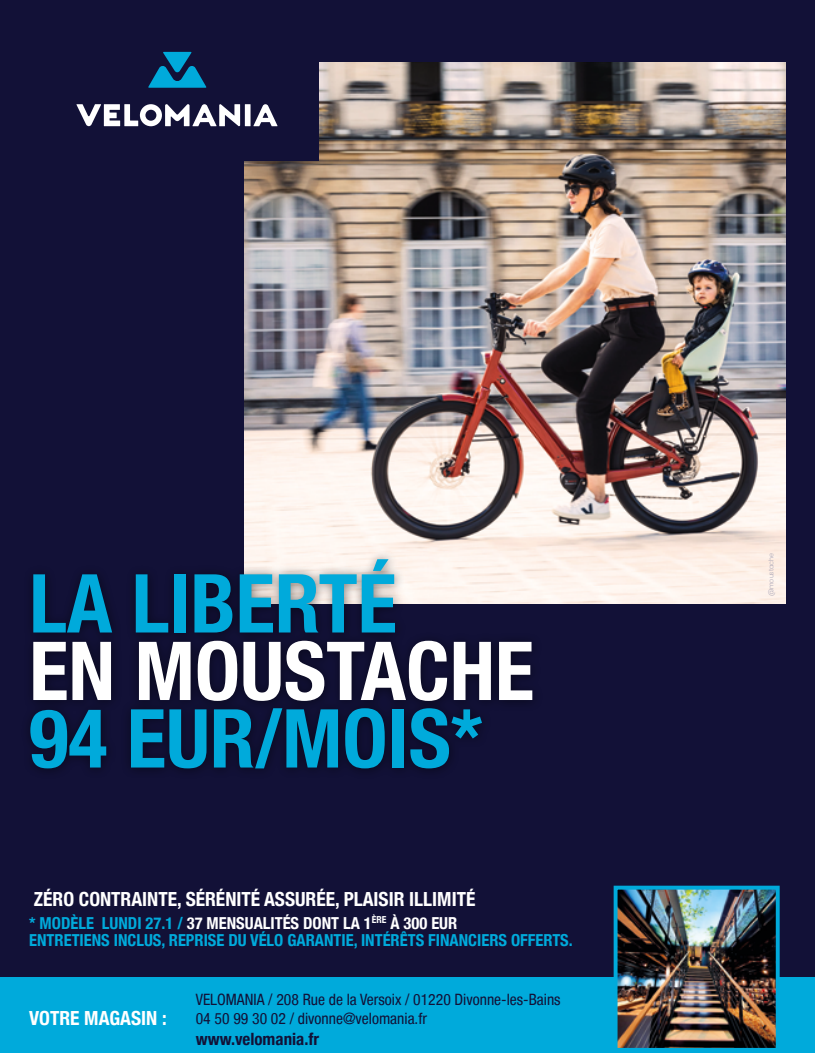
<style>
.page{position:relative;width:815px;height:1053px;background:#fff}
.page>*{position:absolute;margin:0;border:0;box-sizing:border-box;transform-origin:0 0}
.t1{font:700 condensed 81.38px "Helvetica Neue";color:#00aadb}
.t2{font:700 condensed 81.38px "Helvetica Neue";color:#fff}
.t3{font:700 condensed 19.5px "Helvetica Neue";color:#fff}
.t4{font:700 condensed 17px "Helvetica Neue";color:#121137}
.t5{font:700 condensed 16.5px/17.4px "Helvetica Neue";color:#00aadb}
.t6{font:condensed 15.62px/18.8px "Helvetica Neue Condensed";color:#121137}
.t7{font:300 6.5px "Poppins";color:#aca8b8}
.s1{color:#fff}
</style>
<div class="page">
<div style="left:0;top:0;width:815px;height:1052px;background:#121137"></div>
<img style="left:245px;top:62px;width:541px;height:541px">
<div style="left:21px;top:549px;width:523px;height:231px;background:#000;opacity:.5"></div>
<div style="left:11px;top:0;width:308px;height:161px;background:#121137"></div>
<div style="left:245px;top:104px;width:6px;height:22px;background:#fff"></div>
<svg style="left:253px;top:104px;width:25px;height:22px"></svg>
<svg style="left:76px;top:104px;width:164px;height:22px"></svg>
<svg style="left:148px;top:52px;width:58px;height:36px"></svg>
<div style="left:0;top:977px;width:815px;height:75px;background:#00aadb"></div>
<img style="left:613px;top:885px;width:167px;height:163px">
<h1 class="t1" style="left:29px;top:536px;width:369px">LA LIBERTÉ</h1>
<h1 class="t2" style="left:29px;top:603px;width:506px">EN MOUSTACHE</h1>
<h1 class="t1" style="left:29px;top:671px;width:455px">94 EUR/MOIS*</h1>
<p class="t3" style="left:34px;top:882px;width:443px">ZÉRO CONTRAINTE, SÉRÉNITÉ ASSURÉE, PLAISIR ILLIMITÉ</p>
<p class="t5" style="left:29px;top:912px;width:545px">* MODÈLE LUNDI 27.1 / <span class="s1">37 MENSUALITÉS DONT LA 1</span><sup>ÈRE</sup> <span class="s1">À 300 EUR<br></span>ENTRETIENS INCLUS, REPRISE DU VÉLO GARANTIE, INTÉRÊTS FINANCIERS OFFERTS.</p>
<p class="t3" style="left:29px;top:1001px;width:139px">VOTRE MAGASIN :</p>
<p class="t6" style="left:196px;top:990px;width:366px">VELOMANIA / 208 Rue de la Versoix / 01220 Divonne-les-Bains<br>04 50 99 30 02 / divonne@velomania.fr</p>
<p class="t4" style="left:196px;top:1024px;width:125px">www.velomania.fr</p>
<p class="t7" style="left:767px;top:596px;width:45px;rotate:-90deg">@moustache</p>
</div>
